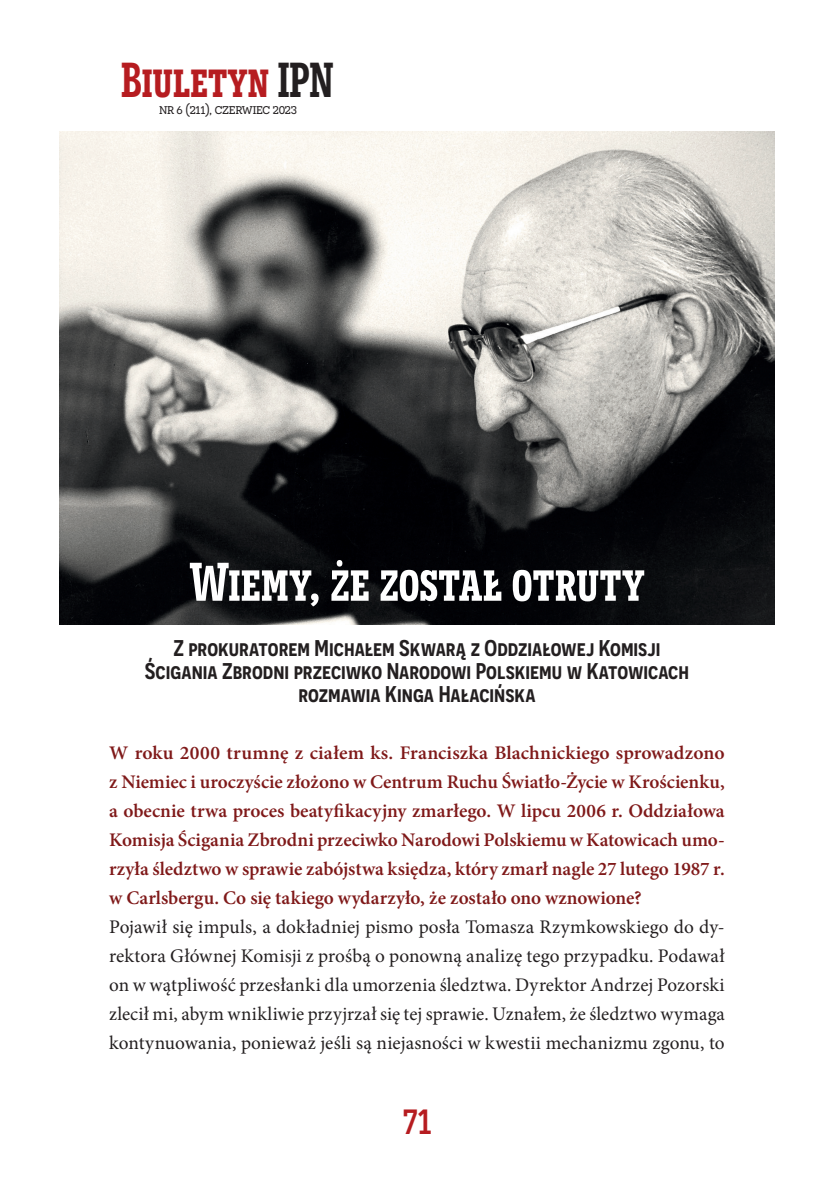
<style>
.page{position:relative;width:834px;height:1191px;background:#fff}
.page>*{position:absolute;margin:0;border:0;box-sizing:border-box;transform-origin:0 0}
.TYTUL{font:600 54.25px "Novecentoslabcondensed";letter-spacing:-.005em;color:#fff}
.zywa_pagina{font:600 49px "Novecentoslabcondensed";letter-spacing:-.01em;color:#b61c20}
.t1{font:500 43.75px "Novecentoslabcondensed";color:#b61c20}
.TYTUŁ_WYWIADU{font:600 22.75px/22.8px "Novecentosansnarrow";color:#231f20;text-align:center}
.WYWIAD_PYTANIE{font:600 19.25px/29.1px "Minion Pro";color:#7f1919;text-align:justify}
._1_Tekst_bez_wciecia{font:19.25px/29.1px "Minion Pro";letter-spacing:.01em;color:#231f20;text-align:justify}
.zywa_pagina-2{font:14px "Novecentoslab";letter-spacing:-.02em;color:#231f20}
.s1{color:#231f20}
</style>
<div class="page">
<img style="left:60px;top:131px;width:714px;height:493px">
<p class="zywa_pagina" style="left:121px;top:51px;width:214px">Biuletyn <span class="s1">IPN</span></p>
<p class="zywa_pagina-2" style="left:159px;top:101px;width:139px">nr 6 (211), czerwiec 2023</p>
<p class="TYTUL" style="left:189px;top:550px;width:457px">Wiemy, że został otruty</p>
<p class="TYTUŁ_WYWIADU" style="left:145px;top:637px;width:545px">Z prokuratorem Michałem Skwarą z Oddziałowej Komisji<br>Ścigania Zbrodni przeciwko Narodowi Polskiemu w Katowicach rozmawia Kinga Hałacińska</p>
<p class="WYWIAD_PYTANIE" style="left:109px;top:738px;width:617px">W roku 2000 trumnę z ciałem ks. Franciszka Blachnickiego sprowadzono z Niemiec i uroczyście złożono w Centrum Ruchu Światło-Życie w Krościenku, a obecnie trwa proces beatyfikacyjny zmarłego. W lipcu 2006 r. Oddziałowa Komisja Ścigania Zbrodni przeciwko Narodowi Polskiemu w Katowicach umo&shy;rzyła śledztwo w sprawie zabójstwa księdza, który zmarł nagle 27 lutego 1987 r. w Carlsbergu. Co się takiego wydarzyło, że zostało ono wznowione?</p>
<p class="_1_Tekst_bez_wciecia" style="left:109px;top:912px;width:617px">Pojawił się impuls, a dokładniej pismo posła Tomasza Rzymkowskiego do dy&shy;rektora Głównej Komisji z prośbą o ponowną analizę tego przypadku. Podawał on w wątpliwość przesłanki dla umorzenia śledztwa. Dyrektor Andrzej Pozorski zlecił mi, abym wnikliwie przyjrzał się tej sprawie. Uznałem, że śledztwo wymaga kontynuowania, ponieważ jeśli są niejasności w kwestii mechanizmu zgonu, to</p>
<h3 class="t1" style="left:402px;top:1093px;width:31px">71</h3>
</div>
